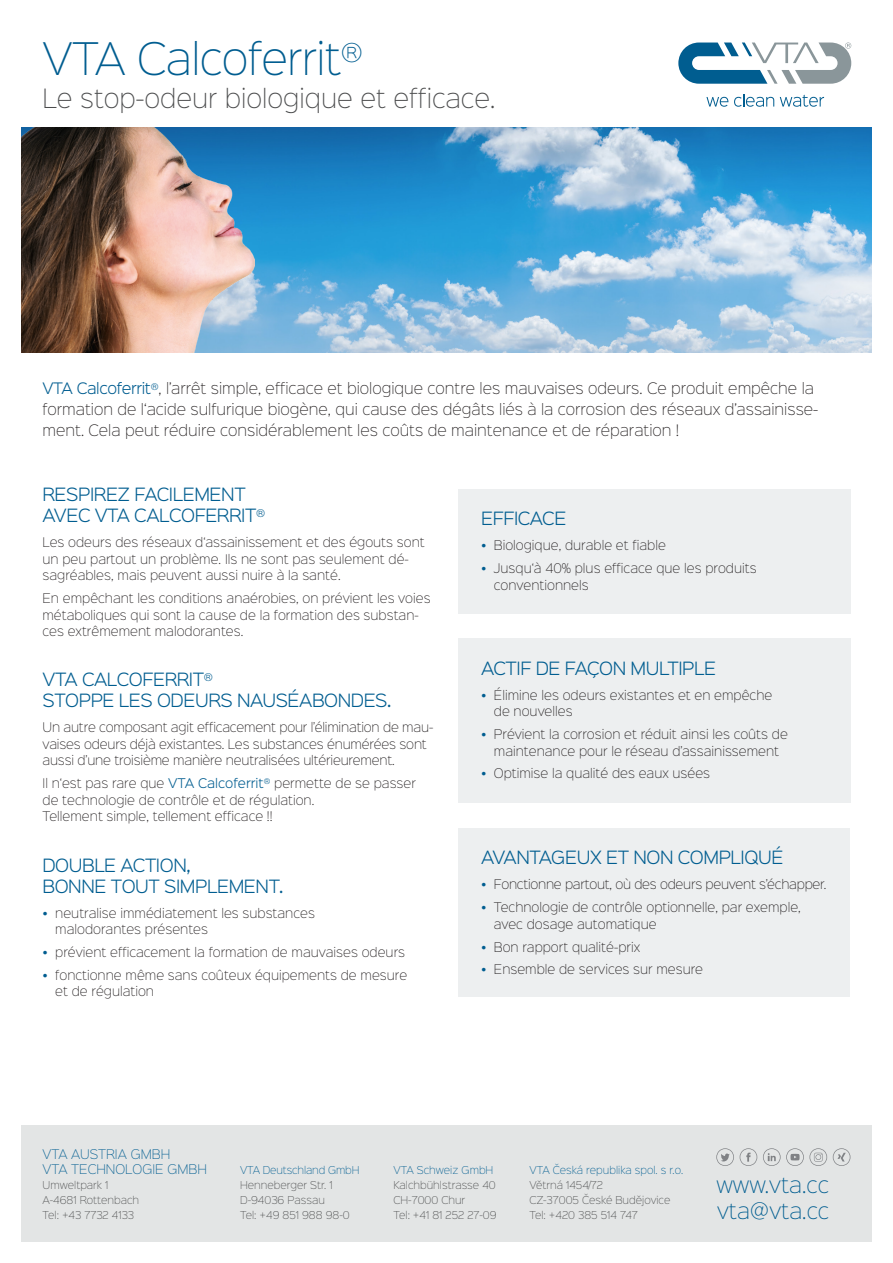
<style>
.page{position:relative;width:893px;height:1263px;background:#fff}
.page>*{position:absolute;margin:0;border:0;box-sizing:border-box;transform-origin:0 0}
.Headline{font:40.5px "Sinkin Sans 200 X Light";letter-spacing:-.015em;color:#005d90}
.Subline{font:24px "Sinkin Sans 200 X Light";color:#4b4c4d}
.t1{font:19.95px/25.7px "Sinkin Sans 200 X Light";color:#005d90}
.Zwischentitel{font:300 16.5px/21px "Sinkin Sans 300";letter-spacing:-.025em;color:#005d90}
.Teaser{font:14.25px/21px "Sinkin Sans 200 X Light";color:#231f20}
.Copytext{font:12px/16.5px "Sinkin Sans 200 X Light";color:#231f20}
.Copytext-2{font:12px "Sinkin Sans 200 X Light";letter-spacing:-.02em;color:#231f20}
.t2{font:12px/15px "Sinkin Sans 200 X Light";color:#005d90}
.t3{font:9.75px/15px "Sinkin Sans 200 X Light";color:#4b4c4d}
.t4{font:9.75px "Sinkin Sans 200 X Light";color:#005d90}
.s1{font-family:"Sinkin Sans 300";font-weight:300;color:#005d90}
.s2{font-family:"Aller";font-weight:700;color:#005d90}
</style>
<div class="page">
<div style="left:21px;top:1125px;width:851px;height:117px;background:#e2e4e4"></div>
<svg style="left:833px;top:1148px;width:17px;height:18px"></svg>
<svg style="left:716px;top:1148px;width:18px;height:18px"></svg>
<svg style="left:740px;top:1148px;width:17px;height:18px"></svg>
<svg style="left:763px;top:1148px;width:64px;height:18px"></svg>
<svg style="left:678px;top:43px;width:173px;height:41px"></svg>
<svg style="left:706px;top:97px;width:22px;height:10px"></svg>
<svg style="left:734px;top:94px;width:40px;height:13px"></svg>
<svg style="left:780px;top:95px;width:44px;height:12px"></svg>
<img style="left:254px;top:128px;width:618px;height:225px">
<img style="left:21px;top:128px;width:233px;height:225px">
<div style="left:458px;top:489px;width:392px;height:124px;background:#edeff0"></div>
<div style="left:458px;top:638px;width:392px;height:165px;background:#edeff0"></div>
<div style="left:458px;top:828px;width:391px;height:168px;background:#edeff0"></div>
<p class="Headline" style="left:43px;top:27px;width:322px">VTA Calcoferrit<sup>®</sup></p>
<p class="Subline" style="left:43px;top:79px;width:454px">Le stop-odeur biologique et efficace.</p>
<p class="Teaser" style="left:43px;top:377px;width:777px"><span class="s1">VTA Calcoferrit</span><sup>®</sup>, l’arrêt simple, efficace et biologique contre les mauvaises odeurs. Ce produit empêche la formation de l‘acide sulfurique biogène, qui cause des dégâts liés à la corrosion des réseaux d’assainisse&shy;ment. Cela peut réduire considérablement les coûts de maintenance et de réparation !</p>
<p class="Zwischentitel" style="left:43px;top:483px;width:224px">RESPIREZ FACILEMENT<br>AVEC VTA CALCOFERRIT<sup>®</sup></p>
<p class="Copytext" style="left:43px;top:533px;width:384px">Les odeurs des réseaux d‘assainissement et des égouts sont un peu partout un problème. Ils ne sont pas seulement dé&shy;sagréables, mais peuvent aussi nuire à la santé.</p>
<p class="Copytext" style="left:43px;top:589px;width:390px">En empêchant les conditions anaérobies, on prévient les voies métaboliques qui sont la cause de la formation des substan&shy;ces extrêmement malodorantes.</p>
<p class="Zwischentitel" style="left:43px;top:668px;width:350px">VTA CALCOFERRIT<sup>®<br></sup>STOPPE LES ODEURS NAUSÉABONDES.</p>
<p class="Copytext" style="left:43px;top:718px;width:392px">Un autre composant agit efficacement pour l’élimination de mau&shy;vaises odeurs déjà existantes. Les substances énumérées sont aussi d’une troisième manière neutralisées ultérieurement.</p>
<p class="Copytext" style="left:43px;top:774px;width:375px">Il n‘est pas rare que <span class="s1">VTA Calcoferrit</span><sup>®</sup> permette de se passer de technologie de contrôle et de régulation.<br>Tellement simple, tellement efficace !!</p>
<p class="Zwischentitel" style="left:43px;top:853px;width:242px">DOUBLE ACTION,<br>BONNE TOUT SIMPLEMENT.</p>
<p class="Copytext" style="left:55px;top:903px;width:261px;text-indent:-13px"><span class="s2">•</span> neutralise immédiatement les substances malodorantes présentes</p>
<p class="Copytext" style="left:43px;top:943px;width:364px"><span class="s2">•</span> prévient efficacement la formation de mauvaises odeurs</p>
<p class="Copytext" style="left:55px;top:966px;width:353px;text-indent:-13px"><span class="s2">•</span> fonctionne même sans coûteux équipements de mesure et de régulation</p>
<p class="Zwischentitel" style="left:481px;top:507px;width:87px">EFFICACE</p>
<p class="Copytext" style="left:481px;top:536px;width:186px"><span class="s2">•</span> Biologique, durable et fiable</p>
<p class="Copytext" style="left:494px;top:559px;width:264px;text-indent:-13px"><span class="s2">•</span> Jusqu‘à 40% plus efficace que les produits conventionnels</p>
<p class="Zwischentitel" style="left:481px;top:656px;width:237px">ACTIF DE FAÇON MULTIPLE</p>
<p class="Copytext" style="left:494px;top:686px;width:280px;text-indent:-13px"><span class="s2">•</span> Élimine les odeurs existantes et en empêche de nouvelles</p>
<p class="Copytext" style="left:481px;top:725px;width:308px;text-align:center"><span class="s2">•</span> Prévient la corrosion et réduit ainsi les coûts de maintenance pour le réseau d’assainissement</p>
<p class="Copytext" style="left:481px;top:764px;width:231px"><span class="s2">•</span> Optimise la qualité des eaux usées</p>
<p class="Zwischentitel" style="left:481px;top:846px;width:304px">AVANTAGEUX ET NON COMPLIQUÉ</p>
<p class="Copytext-2" style="left:481px;top:875px;width:347px"><span class="s2">•</span> Fonctionne partout, où des odeurs peuvent s’échapper.</p>
<p class="Copytext" style="left:494px;top:898px;width:309px;text-indent:-13px"><span class="s2">•</span> Technologie de contrôle optionnelle, par exemple, avec dosage automatique</p>
<p class="Copytext" style="left:481px;top:937px;width:160px"><span class="s2">•</span> Bon rapport qualité-prix</p>
<p class="Copytext" style="left:481px;top:960px;width:224px"><span class="s2">•</span> Ensemble de services sur mesure</p>
<p class="t2" style="left:43px;top:1145px;width:166px">VTA AUSTRIA GMBH<br>VTA TECHNOLOGIE GMBH</p>
<p class="t3" style="left:43px;top:1176px;width:98px">Umweltpark 1<br>A-4681 Rottenbach<br>Tel: +43 7732 4133</p>
<h3 class="t1" style="left:716px;top:1170px;width:114px">www.vta.cc vta@vta.cc</h3>
<p class="t4" style="left:529px;top:1162px;width:155px">VTA Česká republika spol. s r.o.</p>
<p class="t3" style="left:529px;top:1176px;width:142px">Větrná 1454/72<br>CZ-37005 České Budějovice<br>Tel: +420 385 514 747</p>
<p class="t4" style="left:393px;top:1162px;width:101px">VTA Schweiz GmbH</p>
<p class="t3" style="left:393px;top:1176px;width:105px">Kalchbühlstrasse 40<br>CH-7000 Chur<br>Tel: +41 81 252 27-09</p>
<p class="t4" style="left:240px;top:1162px;width:121px">VTA Deutschland GmbH</p>
<p class="t3" style="left:240px;top:1176px;width:111px">Henneberger Str. 1<br>D-94036 Passau<br>Tel: +49 851 988 98-0</p>
</div>
